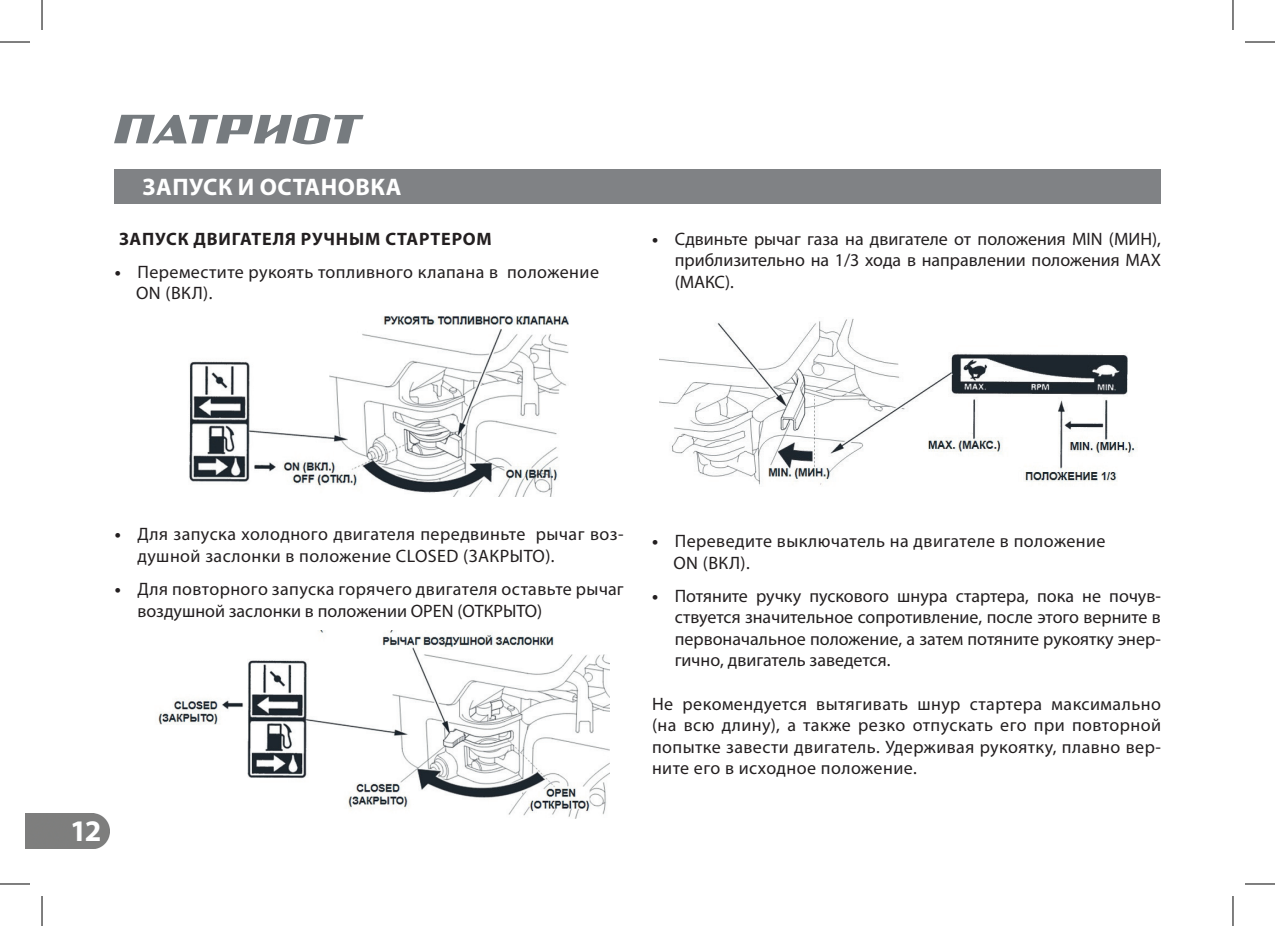
<style>
.page{position:relative;width:1275px;height:926px;background:#fff}
.page>*{position:absolute;margin:0;border:0;box-sizing:border-box;transform-origin:0 0}
.t1{font:700 30px "Myriad Pro";color:#fff}
.t2{font:700 24px "Myriad Pro";letter-spacing:.02em;color:#fff}
.t3{font:18px/21.6px "Myriad Pro";letter-spacing:.02em;color:#231f20}
.t4{font:700 18px "Myriad Pro";letter-spacing:.045em;color:#231f20}
.s1{font-weight:700}
</style>
<div class="page">
<div style="left:114px;top:169px;width:1047px;height:34px;background:#808285"></div>
<div style="left:25px;top:813px;width:85px;height:35px;background:#7e7e7d"></div>
<svg style="left:114px;top:114px;width:249px;height:30px"></svg>
<img style="left:189px;top:316px;width:380px;height:180px">
<img style="left:158px;top:630px;width:452px;height:189px">
<img style="left:659px;top:318px;width:477px;height:167px">
<hr style="left:0;top:42px;width:30px;height:1px;background:#000">
<hr style="left:1245px;top:42px;width:30px;height:1px;background:#000">
<hr style="left:0;top:884px;width:30px;height:1px;background:#000">
<hr style="left:1245px;top:884px;width:30px;height:1px;background:#000">
<hr style="left:42px;top:0;width:1px;height:30px;background:#000">
<hr style="left:42px;top:896px;width:1px;height:30px;background:#000">
<hr style="left:1232px;top:0;width:1px;height:30px;background:#000">
<hr style="left:1232px;top:896px;width:1px;height:30px;background:#000">
<h2 class="t2" style="left:143px;top:174px;width:260px">ЗАПУСК И ОСТАНОВКА</h2>
<p class="t4" style="left:119px;top:229px;width:374px">ЗАПУСК ДВИГАТЕЛЯ РУЧНЫМ СТАРТЕРОМ</p>
<p class="t3" style="left:136px;top:260px;width:464px;text-indent:-21px"><span class="s1">•</span> Переместите рукоять топливного клапана в положение<br>ON (ВКЛ).</p>
<p class="t3" style="left:674px;top:228px;width:488px;text-align:justify;text-indent:-23px"><span class="s1">•</span> Сдвиньте рычаг газа на двигателе от положения MIN (МИН), приблизительно на 1/3 хода в направлении положения MAX (МАКС).</p>
<p class="t3" style="left:137px;top:523px;width:488px;text-indent:-23px"><span class="s1">•</span> Для запуска холодного двигателя передвиньте рычаг воз&shy;душной заслонки в положение CLOSED (ЗАКРЫТО).</p>
<p class="t3" style="left:137px;top:578px;width:488px;text-indent:-23px"><span class="s1">•</span> Для повторного запуска горячего двигателя оставьте рычаг воздушной заслонки в положении OPEN (ОТКРЫТО)</p>
<h1 class="t1" style="left:70px;top:814px;width:33px">12</h1>
<p class="t3" style="left:673px;top:530px;width:434px;text-indent:-21px"><span class="s1">•</span> Переведите выключатель на двигателе в положение<br>ON (ВКЛ).</p>
<p class="t3" style="left:674px;top:584px;width:488px;text-align:justify;text-indent:-23px"><span class="s1">•</span> Потяните ручку пускового шнура стартера, пока не почув&shy;ствуется значительное сопротивление, после этого верните в первоначальное положение, а затем потяните рукоятку энер&shy;гично, двигатель заведется.</p>
<p class="t3" style="left:652px;top:692px;width:510px;text-align:justify">Не рекомендуется вытягивать шнур стартера максимально (на всю длину), а также резко отпускать его при повторной попытке завести двигатель. Удерживая рукоятку, плавно вер&shy;ните его в исходное положение.</p>
</div>
